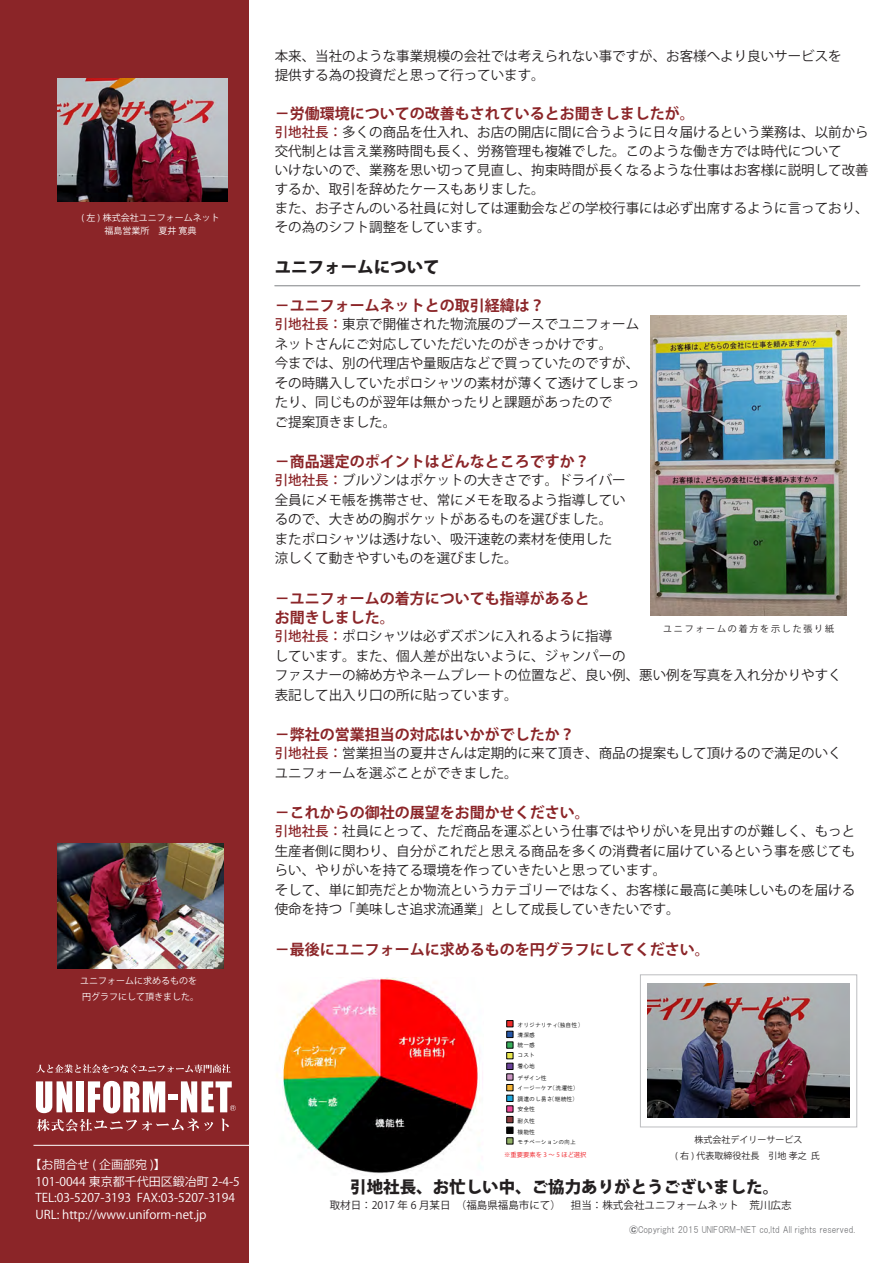
<style>
.page{position:relative;width:893px;height:1263px;background:#fff}
.page>*{position:absolute;margin:0;border:0;box-sizing:border-box;transform-origin:0 0}
.t1{font:800 16.5px "Koz Go Pro";color:#231f20}
.t2{font:700 15px/19.5px "Koz Go Pro";color:#8b2528}
.t3{font:13.5px/19.5px "Koz Go Pro";color:#231f20}
.t4{font:12px/16.5px "Koz Go Pro";color:#fff}
.t5{font:10.5px "Koz Go Pro";color:#231f20}
.t6{font:9px/15.8px "Koz Go Pro";color:#fff}
.t7{font:9px "HGP Gothic M";color:#6c6d70}
.t8{font:9px/15.8px "Koz Go Pro";color:#231f20;text-align:center}
.t9{font:9px "Koz Go Pro";letter-spacing:.2em;color:#231f20}
.t10{font:6.3px "Koz Go Pro";color:#ee1d23}
.t11{font:5.85px/10.4px "HGS Gothic M";letter-spacing:.005em;color:#030303}
.s1{font-family:"Koz Go Pr 6 N"}
.s2{font-weight:500;color:#8b2528}
.s3{font-family:"HGP Gothic E"}
</style>
<div class="page">
<div style="left:0;top:0;width:248px;height:1263px;background:#8b2528"></div>
<svg style="left:36px;top:1081px;width:200px;height:50px"></svg>
<svg style="left:36px;top:1064px;width:195px;height:9px"></svg>
<hr style="left:33px;top:1145px;width:218px;height:1px;background:#fff">
<hr style="left:275px;top:285px;width:585px;height:1px;background:#808285">
<img style="left:276px;top:978px;width:207px;height:196px">
<div style="left:640px;top:974px;width:217px;height:153px;border:1px solid #bcbdc0"></div>
<svg style="left:507px;top:1052px;width:6px;height:7px"></svg>
<svg style="left:507px;top:1020px;width:6px;height:7px"></svg>
<svg style="left:507px;top:1031px;width:6px;height:7px"></svg>
<svg style="left:507px;top:1042px;width:6px;height:6px"></svg>
<svg style="left:507px;top:1063px;width:6px;height:7px"></svg>
<svg style="left:507px;top:1074px;width:6px;height:6px"></svg>
<svg style="left:507px;top:1084px;width:6px;height:7px"></svg>
<svg style="left:507px;top:1095px;width:6px;height:7px"></svg>
<svg style="left:507px;top:1137px;width:6px;height:7px"></svg>
<svg style="left:507px;top:1127px;width:6px;height:6px"></svg>
<svg style="left:507px;top:1116px;width:6px;height:7px"></svg>
<svg style="left:507px;top:1106px;width:6px;height:6px"></svg>
<img style="left:651px;top:315px;width:195px;height:300px">
<img style="left:58px;top:79px;width:169px;height:123px">
<img style="left:58px;top:843px;width:166px;height:126px">
<img style="left:648px;top:984px;width:202px;height:134px">
<p class="t6" style="left:81px;top:211px;width:140px;line-height:13.5px;text-align:center">( 左 ) 株式会社ユニフォームネット福島営業所　夏井 寛<span class="s1">典</span></p>
<p class="t6" style="left:80px;top:973px;width:121px">ユニフォームに求めるものを円グラフにして頂きました。</p>
<p class="t4" style="left:36px;top:1157px;width:206px;text-indent:-6px">【お問合せ ( 企画部宛 )】<br>101-0044 東京都千代田区鍛冶町 2-4-5<br>TEL:03-5207-3193 FAX:03-5207-3194<br>URL: http://www.uniform-net.jp</p>
<p class="t3" style="left:275px;top:47px;width:568px;line-height:19px">本来、当社のような事業規模の会社では考えられない事ですが、お客様へより良いサービスを提供する為の投資だと思って行っています。</p>
<p class="t2" style="left:275px;top:105px;width:421px">－労働環境についての改善もされているとお聞きしましたが。</p>
<p class="t3" style="left:275px;top:123px;width:595px;line-height:19px"><span class="s2">引地社長：</span>多くの商品を仕入れ、お店の開店に間に合うように日々届けるという業務は、以前から交代制とは言え業務時間も長く、労務管理も複雑でした。このような働き方では時代について<br>いけないので、業務を思い切って見直し、拘束時間が長くなるような仕事はお客様に説明して改善するか、取引を辞めたケースもありました。<br>また、お子さんのいる社員に対しては運動会などの学校行事には必ず出席するように言っており、その為のシフト調整をしています。</p>
<p class="t1" style="left:275px;top:256px;width:166px">ユニフォームについて</p>
<p class="t2" style="left:275px;top:297px;width:271px">－ユニフォームネットとの取引経緯は？</p>
<p class="t3" style="left:275px;top:315px;width:366px"><span class="s2">引地社長：</span>東京で開催された物流展のブースでユニフォームネットさんにご対応していただいたのがきっかけです。<br>今までは、別の代理店や量販店などで買っていたのですが、その時購入していたポロシャツの素材が薄くて透けてしまったり、同じものが翌年は無かったりと課題があったので<br>ご提案頂きました。</p>
<p class="t2" style="left:275px;top:453px;width:316px">－商品選定のポイントはどんなところですか？</p>
<p class="t3" style="left:275px;top:471px;width:352px"><span class="s2">引地社長：</span>ブルゾンはポケットの大きさです。ドライバー全員にメモ帳を携帯させ、常にメモを取るよう指導しているので、大きめの胸ポケットがあるものを選びました。またポロシャツは透けない、吸汗速乾の素材を使用した涼しくて動きやすいものを選びました。</p>
<p class="t2" style="left:275px;top:589px;width:316px">－ユニフォームの着方についても指導があるとお聞きしました。</p>
<p class="t3" style="left:275px;top:627px;width:568px"><span class="s2">引地社長：</span>ポロシャツは必ずズボンに入れるように指導<br>しています。また、個人差が出ないように、ジャンパーの<br>ファスナーの締め方やネームプレートの位置など、良い例、悪い例を写真を入れ分かりやすく表記して出入り口の所に貼っています。</p>
<p class="t2" style="left:275px;top:726px;width:301px">－弊社の営業担当の対応はいかがでしたか？</p>
<p class="t3" style="left:275px;top:744px;width:568px"><span class="s2">引地社長：</span>営業担当の夏井さんは定期的に来て頂き、商品の提案もして頂けるので満足のいくユニフォームを選ぶことができました。</p>
<p class="t2" style="left:275px;top:804px;width:316px">－これからの御社の展望をお聞かせください。</p>
<p class="t3" style="left:275px;top:822px;width:582px"><span class="s2">引地社長：</span>社員にとって、ただ商品を運ぶという仕事ではやりがいを見出すのが難しく、もっと生産者側に関わり、自分がこれだと思える商品を多くの消費者に届けているという事を感じてもらい、やりがいを持てる環境を作っていきたいと思っています。<br>そして、単に卸売だとか物流というカテゴリーではなく、お客様に最高に美味しいものを届ける使命を持つ「美味しさ追求流通業」として成長していきたいです。</p>
<p class="t2" style="left:275px;top:940px;width:436px">－最後にユニフォームに求めるものを円グラフにしてください。</p>
<p class="t9" style="left:663px;top:622px;width:173px">ユニフォームの着方を示した張り紙</p>
<p class="t11" style="left:518px;top:1019px;width:61px">オリジナリティ(独自性</p>
<p class="t11" style="left:518px;top:1029px;width:19px">清潔感統一感</p>
<p class="t11" style="left:518px;top:1059px;width:31px;line-height:12.3px">着心地<br>デザイン性</p>
<p class="t11" style="left:518px;top:1083px;width:59px">イージーケア(洗濯性)調達のし易さ(継続性)</p>
<p class="t11" style="left:518px;top:1136px;width:60px">モチベーションの向上</p>
<p class="t11" style="left:518px;top:1050px;width:19px">コスト</p>
<p class="t11" style="left:518px;top:1103px;width:19px">安全性</p>
<p class="t11" style="left:518px;top:1116px;width:19px">耐久性</p>
<p class="t11" style="left:518px;top:1126px;width:19px">機能性</p>
<p class="t8" style="left:675px;top:1132px;width:146px">株式会社デイリーサービス<br>( 右 ) 代表取締役社長　引地 孝之 氏</p>
<p class="t10" style="left:504px;top:1150px;width:84px">※重要要素を 3 ～ 5 ほど選択</p>
<p class="t1" style="left:350px;top:1176px;width:430px">引地社長、お忙しい中、ご協力ありがとうございました。</p>
<p class="t5" style="left:330px;top:1198px;width:463px">取材日：2017 年 6 月某日　（福島県福島市にて）　 担当：株式会社ユニフォームネット　荒川広志</p>
<p class="t7" style="left:629px;top:1226px;width:228px"><span class="s3">©</span>Copyright 2015 UNIFORM-NET co,ltd All rights reserved.</p>
</div>
